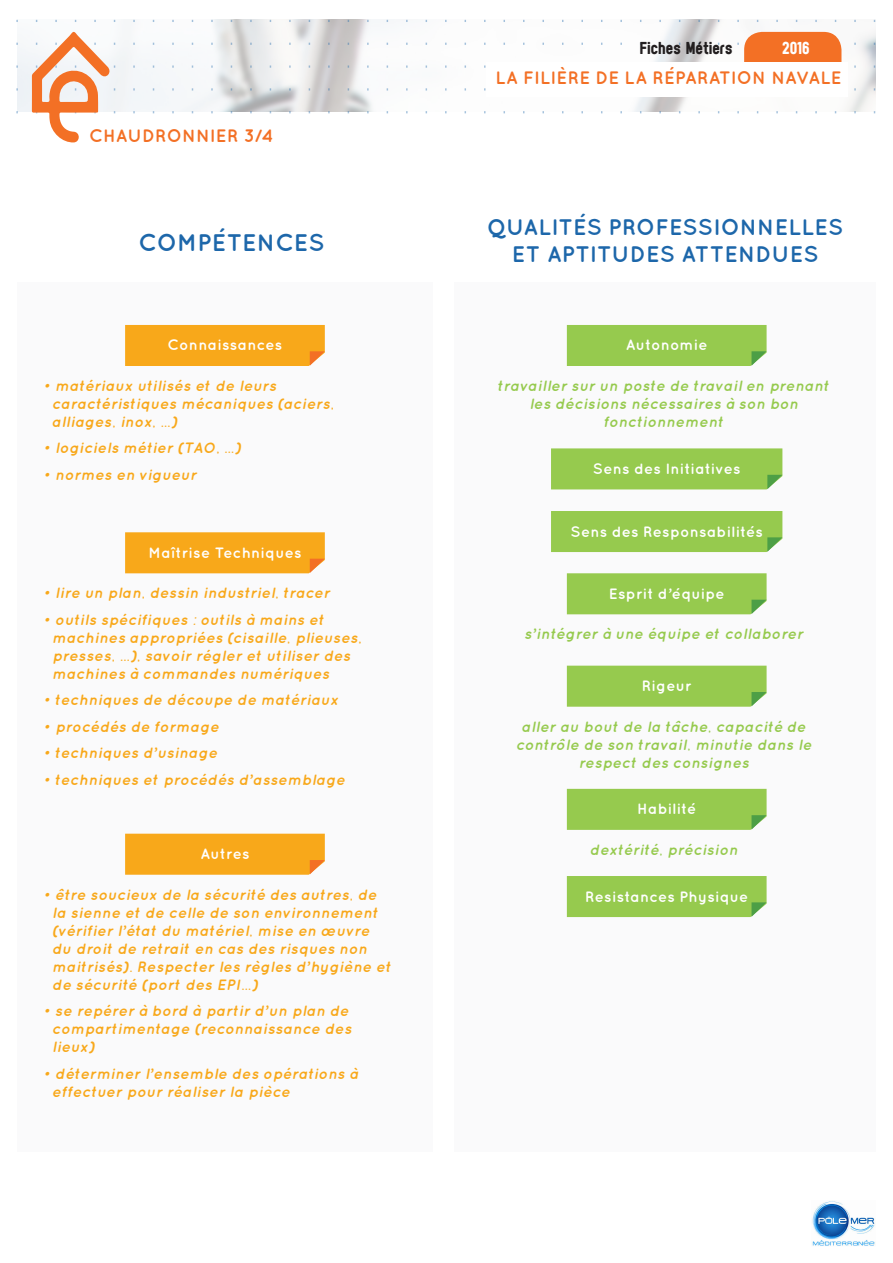
<style>
.page{position:relative;width:893px;height:1263px;background:#fff}
.page>*{position:absolute;margin:0;border:0;box-sizing:border-box;transform-origin:0 0}
.t1{font:700 24px "Quicksand";letter-spacing:.005em;color:#1d67aa}
.t2{font:700 22.5px "Quicksand";letter-spacing:.005em;color:#1d67aa}
.t3{font:700 18px "Quicksand";letter-spacing:.01em;color:#f37025}
.t4{font:18px "Sugo";color:#231f20}
.t5{font:18px "Sugo";color:#fff}
.t6{font:italic 700 15px/18px "Quicksand";letter-spacing:.015em;color:#f8a81a}
.t7{font:italic 700 15px/18px "Quicksand";letter-spacing:.015em;color:#96ca4e;text-align:center}
.t8{font:700 15px "Quicksand";letter-spacing:.015em;color:#fff}
.s1{font-weight:400}
</style>
<div class="page">
<div style="left:454px;top:282px;width:422px;height:869px;background:#fafafb"></div>
<svg style="left:16px;top:20px;width:860px;height:2px"></svg>
<svg style="left:16px;top:32px;width:860px;height:111px"></svg>
<div style="left:17px;top:282px;width:416px;height:869px;background:#fafafb"></div>
<div style="left:125px;top:532px;width:200px;height:41px;background:#f8a81a"></div>
<div style="left:551px;top:511px;width:231px;height:41px;background:#96ca4e"></div>
<div style="left:551px;top:448px;width:231px;height:41px;background:#96ca4e"></div>
<div style="left:125px;top:834px;width:200px;height:41px;background:#f8a81a"></div>
<div style="left:125px;top:325px;width:200px;height:41px;background:#f8a81a"></div>
<div style="left:567px;top:325px;width:200px;height:41px;background:#96ca4e"></div>
<div style="left:567px;top:573px;width:200px;height:41px;background:#96ca4e"></div>
<div style="left:567px;top:876px;width:200px;height:41px;background:#96ca4e"></div>
<div style="left:567px;top:666px;width:200px;height:41px;background:#96ca4e"></div>
<div style="left:567px;top:789px;width:200px;height:41px;background:#96ca4e"></div>
<img style="left:812px;top:1201px;width:63px;height:45px">
<p class="t3" style="left:89px;top:125px;width:185px">CHAUDRONNIER 3/4</p>
<p class="t1" style="left:138px;top:228px;width:187px">COMPÉTENCES</p>
<p class="t4" style="left:640px;top:37px;width:94px">Fiches Métiers</p>
<p class="t5" style="left:782px;top:37px;width:29px">2016</p>
<p class="t3" style="left:495px;top:67px;width:348px">LA FILIÈRE DE LA RÉPARATION NAVALE</p>
<p class="t2" style="left:487px;top:214px;width:357px">QUALITÉS PROFESSIONNELLES</p>
<p class="t2" style="left:512px;top:241px;width:308px">ET APTITUDES ATTENDUES</p>
<p class="t8" style="left:168px;top:336px;width:116px">Connaissances</p>
<p class="t8" style="left:626px;top:336px;width:83px">Autonomie</p>
<p class="t6" style="left:52px;top:376px;width:284px;text-indent:-9px"><span class="s1">•</span> matériaux utilisés et de leurs caractéristiques mécaniques (aciers, alliages, inox, …)</p>
<p class="t6" style="left:44px;top:439px;width:199px"><span class="s1">•</span> logiciels métier (TAO, …)</p>
<p class="t6" style="left:44px;top:465px;width:154px"><span class="s1">•</span> normes en vigueur</p>
<p class="t8" style="left:148px;top:544px;width:154px">Maîtrise Techniques</p>
<p class="t6" style="left:44px;top:584px;width:288px"><span class="s1">•</span> lire un plan, dessin industriel, tracer</p>
<p class="t6" style="left:52px;top:610px;width:311px;text-indent:-9px"><span class="s1">•</span> outils spécifiques : outils à mains et machines appropriées (cisaille, plieuses, presses, …), savoir régler et utiliser des machines à commandes numériques</p>
<p class="t6" style="left:44px;top:691px;width:296px"><span class="s1">•</span> techniques de découpe de matériaux</p>
<p class="t6" style="left:44px;top:717px;width:177px"><span class="s1">•</span> procédés de formage</p>
<p class="t6" style="left:44px;top:744px;width:175px"><span class="s1">•</span> techniques d’usinage</p>
<p class="t6" style="left:44px;top:770px;width:303px"><span class="s1">•</span> techniques et procédés d’assemblage</p>
<p class="t8" style="left:200px;top:845px;width:50px">Autres</p>
<p class="t6" style="left:52px;top:885px;width:341px;text-indent:-9px"><span class="s1">•</span> être soucieux de la sécurité des autres, de la sienne et de celle de son environnement (vérifier l’état du matériel, mise en œuvre du droit de retrait en cas des risques non maitrisés). Respecter les règles d’hygiène et de sécurité (port des EPI…)</p>
<p class="t6" style="left:52px;top:1001px;width:301px;text-indent:-9px"><span class="s1">•</span> se repérer à bord à partir d’un plan de compartimentage (reconnaissance des lieux)</p>
<p class="t6" style="left:52px;top:1064px;width:307px;text-indent:-9px"><span class="s1">•</span> déterminer l’ensemble des opérations à effectuer pour réaliser la pièce</p>
<p class="t7" style="left:498px;top:376px;width:333px">travailler sur un poste de travail en prenant les décisions nécessaires à son bon fonctionnement</p>
<p class="t8" style="left:593px;top:460px;width:149px">Sens des Initiatives</p>
<p class="t8" style="left:570px;top:522px;width:194px">Sens des Responsabilités</p>
<p class="t8" style="left:609px;top:585px;width:117px">Esprit d’équipe</p>
<p class="t7" style="left:524px;top:625px;width:280px">s’intégrer à une équipe et collaborer</p>
<p class="t8" style="left:642px;top:677px;width:51px">Rigeur</p>
<p class="t7" style="left:516px;top:717px;width:297px">aller au bout de la tâche, capacité de contrôle de son travail, minutie dans le respect des consignes</p>
<p class="t8" style="left:637px;top:800px;width:61px">Habilité</p>
<p class="t7" style="left:590px;top:840px;width:149px">dextérité, précision</p>
<p class="t8" style="left:585px;top:887px;width:165px">Resistances Physique</p>
</div>
